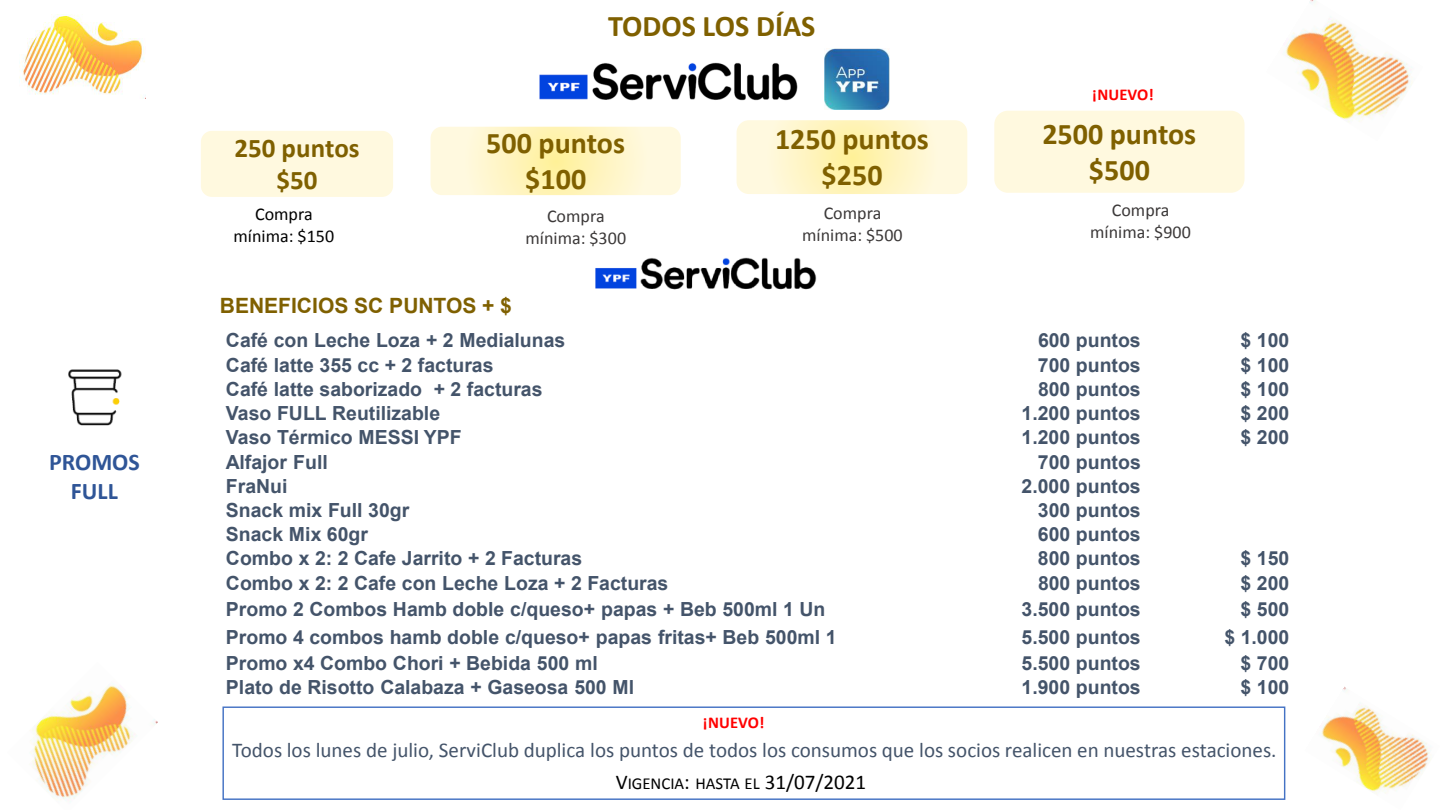
<style>
.page{position:relative;width:1440px;height:810px;background:#fff}
.page>*{position:absolute;margin:0;border:0;box-sizing:border-box;transform-origin:0 0}
.t1{font:700 30.15px "Calibri";color:#7f6000}
.t2{font:700 30px/36px "Calibri";color:#7f6000;text-align:center}
.t3{font:700 27px/32.4px "Calibri";color:#7f6000;text-align:center}
.t4{font:700 24px/28.8px "Calibri";color:#2f5597;text-align:center}
.t5{font:21px "Calibri";color:#44546a}
.t6{font:700 21px "Arial";color:#7f6000}
.t7{font:700 19.5px "Arial";color:#44546a}
.t8{font:18px/21.6px "Calibri";color:#3b3838;text-align:center}
.t9{font:18px/21.6px "Calibri";color:#000;text-align:center}
.t10{font:16.8px "Calibri";letter-spacing:-.005em;color:#000}
.t11{font:700 16.5px "Calibri";color:#f00}
.s1{font-size:21px}
</style>
<div class="page">
<img style="left:68px;top:369px;width:54px;height:57px">
<img style="left:30px;top:685px;width:128px;height:117px">
<img style="left:539px;top:62px;width:259px;height:39px">
<div style="left:201px;top:131px;width:192px;height:66px;background:#fff9df"></div>
<div style="left:994px;top:111px;width:251px;height:82px;background:#fff9df"></div>
<svg style="left:431px;top:127px;width:250px;height:68px"></svg>
<svg style="left:737px;top:120px;width:230px;height:74px"></svg>
<img style="left:22px;top:15px;width:123px;height:83px">
<img style="left:1285px;top:0;width:128px;height:123px">
<img style="left:1304px;top:686px;width:136px;height:124px">
<img style="left:824px;top:48px;width:65px;height:62px">
<img style="left:595px;top:257px;width:222px;height:33px">
<div style="left:222px;top:707px;width:1063px;height:93px;background:#fff;border:1px solid #4472c4"></div>
<p class="t4" style="left:49px;top:447px;width:92px">PROMOS<br>FULL</p>
<h3 class="t3" style="left:234px;top:131px;width:127px">250 puntos $50</h3>
<p class="t9" style="left:234px;top:203px;width:102px">Compra mínima: $150</p>
<h2 class="t2" style="left:608px;top:7px;width:209px">TODOS LOS DÍAS</h2>
<p class="t11" style="left:1092px;top:83px;width:63px">¡NUEVO!</p>
<h2 class="t2" style="left:486px;top:124px;width:140px">500 puntos</h2>
<h1 class="t1" style="left:525px;top:158px;width:63px">$100</h1>
<p class="t8" style="left:526px;top:205px;width:102px">Compra mínima: $300</p>
<h2 class="t2" style="left:1042px;top:115px;width:155px">2500 puntos $500</h2>
<h2 class="t2" style="left:775px;top:120px;width:155px">1250 puntos $250</h2>
<p class="t8" style="left:802px;top:202px;width:102px">Compra mínima: $500</p>
<p class="t8" style="left:1090px;top:199px;width:102px">Compra mínima: $900</p>
<p class="t6" style="left:220px;top:292px;width:294px">BENEFICIOS SC PUNTOS + $</p>
<p class="t7" style="left:226px;top:328px;width:341px">Café con Leche Loza + 2 Medialunas</p>
<p class="t7" style="left:1038px;top:328px;width:104px">600 puntos</p>
<p class="t7" style="left:1241px;top:328px;width:50px">$ 100</p>
<p class="t7" style="left:226px;top:352px;width:269px">Café latte 355 cc + 2 facturas</p>
<p class="t7" style="left:1038px;top:352px;width:104px">700 puntos</p>
<p class="t7" style="left:1241px;top:352px;width:50px">$ 100</p>
<p class="t7" style="left:226px;top:376px;width:318px">Café latte saborizado + 2 facturas</p>
<p class="t7" style="left:1038px;top:376px;width:104px">800 puntos</p>
<p class="t7" style="left:1241px;top:376px;width:50px">$ 100</p>
<p class="t7" style="left:226px;top:400px;width:216px">Vaso FULL Reutilizable</p>
<p class="t7" style="left:1022px;top:400px;width:121px">1.200 puntos</p>
<p class="t7" style="left:1241px;top:400px;width:50px">$ 200</p>
<p class="t7" style="left:226px;top:425px;width:237px">Vaso Térmico MESSI YPF</p>
<p class="t7" style="left:1022px;top:425px;width:121px">1.200 puntos</p>
<p class="t7" style="left:1241px;top:425px;width:50px">$ 200</p>
<p class="t7" style="left:226px;top:449px;width:103px">Alfajor Full</p>
<p class="t7" style="left:1038px;top:449px;width:104px">700 puntos</p>
<p class="t7" style="left:226px;top:473px;width:63px">FraNui</p>
<p class="t7" style="left:1022px;top:473px;width:121px">2.000 puntos</p>
<p class="t7" style="left:226px;top:497px;width:185px">Snack mix Full 30gr</p>
<p class="t7" style="left:1038px;top:497px;width:104px">300 puntos</p>
<p class="t7" style="left:226px;top:522px;width:144px">Snack Mix 60gr</p>
<p class="t7" style="left:1038px;top:522px;width:104px">600 puntos</p>
<p class="t7" style="left:226px;top:546px;width:358px">Combo x 2: 2 Cafe Jarrito + 2 Facturas</p>
<p class="t7" style="left:1038px;top:546px;width:104px">800 puntos</p>
<p class="t7" style="left:1241px;top:546px;width:50px">$ 150</p>
<p class="t7" style="left:226px;top:570px;width:444px">Combo x 2: 2 Cafe con Leche Loza + 2 Facturas</p>
<p class="t7" style="left:1038px;top:570px;width:104px">800 puntos</p>
<p class="t7" style="left:1241px;top:570px;width:50px">$ 200</p>
<p class="t7" style="left:226px;top:596px;width:601px">Promo 2 Combos Hamb doble c/queso+ papas + Beb 500ml 1 Un</p>
<p class="t7" style="left:1022px;top:596px;width:121px">3.500 puntos</p>
<p class="t7" style="left:1241px;top:596px;width:50px">$ 500</p>
<p class="t7" style="left:226px;top:624px;width:612px">Promo 4 combos hamb doble c/queso+ papas fritas+ Beb 500ml 1</p>
<p class="t7" style="left:1022px;top:624px;width:121px">5.500 puntos</p>
<p class="t7" style="left:1224px;top:624px;width:67px">$ 1.000</p>
<p class="t7" style="left:226px;top:650px;width:373px">Promo x4 Combo Chori + Bebida 500 ml</p>
<p class="t7" style="left:1022px;top:650px;width:121px">5.500 puntos</p>
<p class="t7" style="left:1241px;top:650px;width:50px">$ 700</p>
<p class="t7" style="left:226px;top:675px;width:410px">Plato de Risotto Calabaza + Gaseosa 500 Ml</p>
<p class="t7" style="left:1022px;top:675px;width:121px">1.900 puntos</p>
<p class="t7" style="left:1241px;top:675px;width:50px">$ 100</p>
<p class="t11" style="left:703px;top:711px;width:63px">¡NUEVO!</p>
<p class="t5" style="left:232px;top:736px;width:1046px">Todos los lunes de julio, ServiClub duplica los puntos de todos los consumos que los socios realicen en nuestras estaciones.</p>
<p class="t10" style="left:616px;top:772px;width:252px"><span class="s1">V</span>IGENCIA<span class="s1">:</span> HASTA EL <span class="s1">31/07/2021</span></p>
</div>
